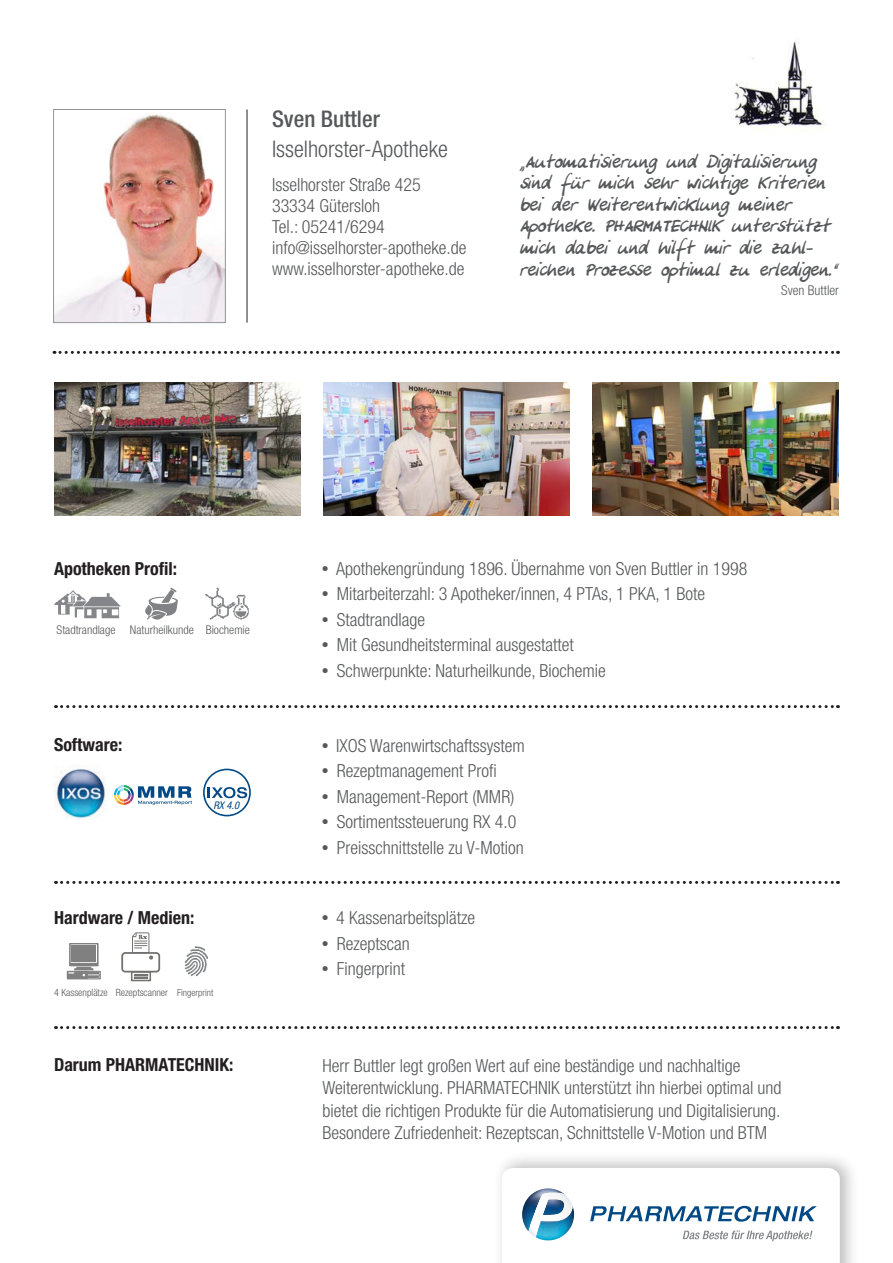
<style>
.page{position:relative;width:893px;height:1263px;background:#fff}
.page>*{position:absolute;margin:0;border:0;box-sizing:border-box;transform-origin:0 0}
.t1{font:300 condensed 22.95px "Helvetica Neue";color:#57585a}
.t2{font:500 condensed 22.95px "Helvetica Neue";color:#57585a}
.t3{font:300 condensed 18px/22.5px "Helvetica Neue";color:#57585a}
.t4{font:italic 18px/21.6px "Hand Some";color:#57585a}
.t5{font:700 condensed 18px "Helvetica Neue";color:#231f20}
.t6{font:300 condensed 13.5px "Helvetica Neue";color:#57585a}
.t7{font:300 condensed 12px "Helvetica Neue";color:#57585a}
.t8{font:italic condensed 10.65px "Helvetica Neue";color:#014984}
.t9{font:300 condensed 10.05px "Helvetica Neue";color:#57585a}
.t10{font:300 condensed 9.6px "Helvetica Neue";color:#57585a}
</style>
<div class="page">
<img style="left:145px;top:587px;width:33px;height:33px">
<img style="left:205px;top:587px;width:44px;height:33px">
<hr style="left:247px;top:109px;width:1px;height:214px;background:#231f20">
<img style="left:54px;top:382px;width:247px;height:134px">
<svg style="left:54px;top:351px;width:784px;height:3px"></svg>
<svg style="left:56px;top:705px;width:782px;height:3px"></svg>
<svg style="left:56px;top:881px;width:782px;height:3px"></svg>
<svg style="left:56px;top:1026px;width:782px;height:3px"></svg>
<img style="left:55px;top:114px;width:169px;height:207px">
<div style="left:53px;top:109px;width:173px;height:214px;border:1px solid #939598"></div>
<img style="left:323px;top:382px;width:247px;height:134px">
<img style="left:592px;top:382px;width:247px;height:134px">
<img style="left:54px;top:590px;width:67px;height:29px">
<svg style="left:67px;top:943px;width:34px;height:36px"></svg>
<svg style="left:134px;top:974px;width:14px;height:4px"></svg>
<div style="left:121px;top:952px;width:39px;height:20px;border:2px solid #1d1d1b;border-radius:3px"></div>
<svg style="left:132px;top:932px;width:21px;height:27px"></svg>
<img style="left:734px;top:41px;width:92px;height:90px">
<div style="left:492px;top:1150px;width:367px;height:113px;background:#231f20;opacity:.3"></div>
<svg style="left:502px;top:1168px;width:338px;height:95px"></svg>
<img style="left:54px;top:765px;width:52px;height:54px">
<svg style="left:203px;top:769px;width:48px;height:47px"></svg>
<svg style="left:114px;top:785px;width:78px;height:20px"></svg>
<img style="left:184px;top:946px;width:24px;height:31px">
<p class="t2" style="left:272px;top:106px;width:109px">Sven Buttler</p>
<p class="t1" style="left:272px;top:135px;width:177px">Isselhorster-Apotheke</p>
<p class="t3" style="left:272px;top:173px;width:150px">Isselhorster Straße 425</p>
<p class="t3" style="left:272px;top:194px;width:110px">33334 Gütersloh</p>
<p class="t3" style="left:272px;top:215px;width:114px">Tel.: 05241/6294</p>
<p class="t3" style="left:272px;top:236px;width:196px">info@isselhorster-apotheke.de</p>
<p class="t3" style="left:272px;top:257px;width:194px">www.isselhorster-apotheke.de</p>
<p class="t4" style="left:519px;top:151px;width:327px">„Automatisierung und Dig italisierung sind für mich sehr wichtig e Kriterien bei der Weiterentwicklung meiner Apotheke. PHARMATECHNIK unterstützt mich dabei und hilft mir die zahl&shy;reichen Prozesse optimal zu erledigen.“</p>
<p class="t6" style="left:781px;top:282px;width:59px">Sven Buttler</p>
<p class="t5" style="left:54px;top:557px;width:125px">Apotheken Profil:</p>
<p class="t7" style="left:57px;top:623px;width:60px">Stadtrandlage</p>
<p class="t7" style="left:130px;top:623px;width:65px">Naturheilkunde</p>
<p class="t7" style="left:206px;top:623px;width:46px">Biochemie</p>
<p class="t5" style="left:54px;top:734px;width:70px">Software:</p>
<p class="t8" style="left:213px;top:799px;width:27px">RX 4.0</p>
<p class="t5" style="left:54px;top:907px;width:142px">Hardware / Medien:</p>
<p class="t9" style="left:54px;top:986px;width:55px">4 Kassenplätze</p>
<p class="t9" style="left:116px;top:986px;width:54px">Rezeptscanner</p>
<p class="t10" style="left:177px;top:987px;width:38px">Fingerprint</p>
<p class="t5" style="left:54px;top:1054px;width:181px">Darum PHARMATECHNIK:</p>
<p class="t3" style="left:323px;top:557px;width:426px">● Apothekengründung 1896. Übernahme von Sven Buttler in 1998</p>
<p class="t3" style="left:323px;top:583px;width:384px">● Mitarbeiterzahl: 3 Apotheker/innen, 4 PTAs, 1 PKA, 1 Bote</p>
<p class="t3" style="left:323px;top:608px;width:104px">● Stadtrandlage</p>
<p class="t3" style="left:323px;top:634px;width:253px">● Mit Gesundheitsterminal ausgestattet</p>
<p class="t3" style="left:323px;top:659px;width:285px">● Schwerpunkte: Naturheilkunde, Biochemie</p>
<p class="t3" style="left:323px;top:734px;width:204px">● IXOS Warenwirtschaftssystem</p>
<p class="t3" style="left:323px;top:759px;width:176px">● Rezeptmanagement Profi</p>
<p class="t3" style="left:323px;top:785px;width:193px">● Management-Report (MMR)</p>
<p class="t3" style="left:323px;top:810px;width:195px">● Sortimentssteuerung RX 4.0</p>
<p class="t3" style="left:323px;top:836px;width:203px">● Preisschnittstelle zu V-Motion</p>
<p class="t3" style="left:323px;top:907px;width:154px">● 4 Kassenarbeitsplätze</p>
<p class="t3" style="left:323px;top:932px;width:89px">● Rezeptscan</p>
<p class="t3" style="left:323px;top:958px;width:84px">● Fingerprint</p>
<p class="t3" style="left:323px;top:1054px;width:460px">Herr Buttler legt großen Wert auf eine beständige und nachhaltige<br>Weiterentwicklung. PHARMATECHNIK unterstützt ihn hierbei optimal und bietet die richtigen Produkte für die Automatisierung und Digitalisierung.</p>
<p class="t3" style="left:323px;top:1121px;width:446px">Besondere Zufriedenheit: Rezeptscan, Schnittstelle V-Motion und BTM</p>
</div>
